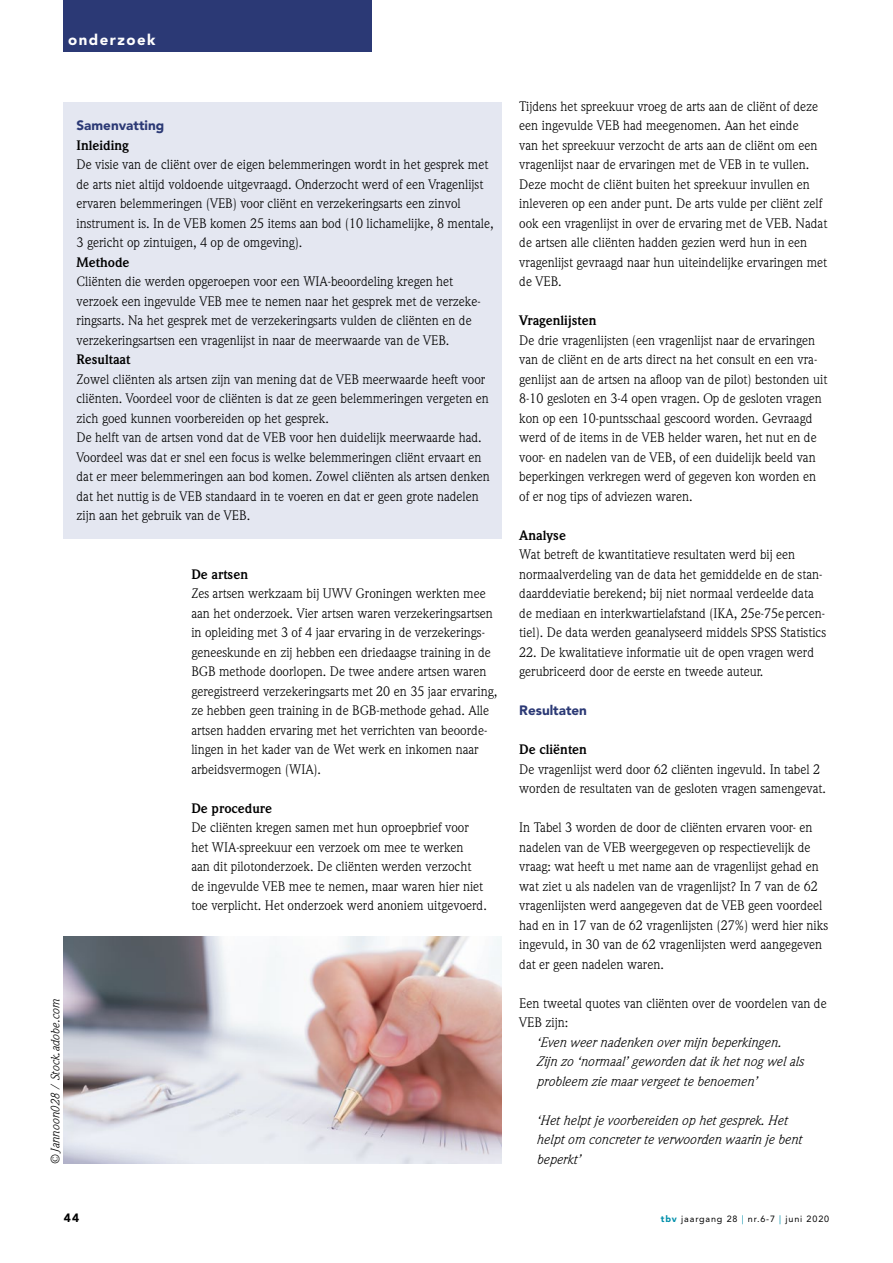
<style>
.page{position:relative;width:893px;height:1263px;background:#fff}
.page>*{position:absolute;margin:0;border:0;box-sizing:border-box;transform-origin:0 0}
.Category_rubrieksaan{font:900 15px "Avenir LT Std";letter-spacing:.1em;color:#fff}
.Para_broodtekst{font:13.5px/19.5px "Weidemann Std";color:#000}
.Para_broodtekst-2{font:italic 13.5px/19.5px "Weidemann Std";color:#000}
.SectionHeading_2_sub{font:700 13.5px "Weidemann Std";color:#000}
.Para_broodtekst-3{font:700 13.5px "Weidemann Std";color:#000}
.SectionHeading_1_541{font:900 13.5px "Avenir LT Std";color:#2b3975}
.Image_Source_bron{font:italic 12px "Weidemann Std";color:#000}
.NoXML_paginacijfer-l{font:900 12px "Avenir LT Std";color:#000}
.t1{font:9px "Avenir LT Std";letter-spacing:.095em;color:#000}
.s1{font-weight:900;color:#008faa}
.s2{color:#008faa}
</style>
<div class="page">
<div style="left:64px;top:0;width:308px;height:51px;background:#2b3975"></div>
<div style="left:64px;top:102px;width:438px;height:437px;background:#e4e7f1"></div>
<img style="left:64px;top:936px;width:437px;height:228px">
<p class="Category_rubrieksaan" style="left:68px;top:30px;width:89px">onderzoek</p>
<p class="SectionHeading_1_541" style="left:77px;top:117px;width:89px">Samenvatting</p>
<p class="Para_broodtekst-3" style="left:77px;top:137px;width:54px">Inleiding</p>
<p class="Para_broodtekst" style="left:77px;top:155px;width:419px">De visie van de cliënt over de eigen belemmeringen wordt in het gesprek met de arts niet altijd voldoende uitgevraagd. Onderzocht werd of een Vragenlijst ervaren belemmeringen (VEB) voor cliënt en verzekeringsarts een zinvol instrument is. In de VEB komen 25 items aan bod (10 lichamelijke, 8 mentale, 3 gericht op zintuigen, 4 op de omgeving).</p>
<p class="Para_broodtekst-3" style="left:77px;top:254px;width:55px">Methode</p>
<p class="Para_broodtekst" style="left:77px;top:272px;width:406px">Cliënten die werden opgeroepen voor een WIA-beoordeling kregen het verzoek een ingevulde VEB mee te nemen naar het gesprek met de verzeke&shy;ringsarts. Na het gesprek met de verzekeringsarts vulden de cliënten en de verzekeringsartsen een vragenlijst in naar de meerwaarde van de VEB.</p>
<p class="Para_broodtekst-3" style="left:77px;top:351px;width:55px">Resultaat</p>
<p class="Para_broodtekst" style="left:77px;top:369px;width:414px">Zowel cliënten als artsen zijn van mening dat de VEB meerwaarde heeft voor cliënten. Voordeel voor de cliënten is dat ze geen belemmeringen vergeten en zich goed kunnen voorbereiden op het gesprek.</p>
<p class="Para_broodtekst" style="left:77px;top:428px;width:415px">De helft van de artsen vond dat de VEB voor hen duidelijk meerwaarde had.<br>Voordeel was dat er snel een focus is welke belemmeringen cliënt ervaart en dat er meer belemmeringen aan bod komen. Zowel cliënten als artsen denken dat het nuttig is de VEB standaard in te voeren en dat er geen grote nadelen zijn aan het gebruik van de VEB.</p>
<p class="Image_Source_bron" style="left:48px;top:1165px;width:168px;rotate:-90deg">© Jannoon028 / Stock.adobe.com</p>
<p class="SectionHeading_2_sub" style="left:191px;top:566px;width:58px">De artsen</p>
<p class="Para_broodtekst" style="left:191px;top:584px;width:307px">Zes artsen werkzaam bij UWV Groningen werkten mee aan het onderzoek. Vier artsen waren verzekeringsartsen in opleiding met 3 of 4 jaar ervaring in de verzekerings&shy;geneeskunde en zij hebben een driedaagse training in de BGB methode doorlopen. De twee andere artsen waren geregistreerd verzekeringsarts met 20 en 35 jaar ervaring, ze hebben geen training in de BGB-methode gehad. Alle artsen hadden ervaring met het verrichten van beoorde&shy;lingen in het kader van de Wet werk en inkomen naar arbeidsvermogen (WIA).</p>
<p class="SectionHeading_2_sub" style="left:191px;top:800px;width:82px">De procedure</p>
<p class="Para_broodtekst" style="left:191px;top:818px;width:297px">De cliënten kregen samen met hun oproepbrief voor het WIA-spreekuur een verzoek om mee te werken<br>aan dit pilotonderzoek. De cliënten werden verzocht de ingevulde VEB mee te nemen, maar waren hier niet toe verplicht. Het onderzoek werd anoniem uitgevoerd.</p>
<p class="Para_broodtekst" style="left:519px;top:96px;width:310px">Tijdens het spreekuur vroeg de arts aan de cliënt of deze een ingevulde VEB had meegenomen. Aan het einde<br>van het spreekuur verzocht de arts aan de cliënt om een vragenlijst naar de ervaringen met de VEB in te vullen.<br>Deze mocht de cliënt buiten het spreekuur invullen en inleveren op een ander punt. De arts vulde per cliënt zelf ook een vragenlijst in over de ervaring met de VEB. Nadat de artsen alle cliënten hadden gezien werd hun in een vragenlijst gevraagd naar hun uiteindelijke ervaringen met de VEB.</p>
<p class="SectionHeading_2_sub" style="left:519px;top:312px;width:79px">Vragenlijsten</p>
<p class="Para_broodtekst" style="left:519px;top:330px;width:310px">De drie vragenlijsten (een vragenlijst naar de ervaringen van de cliënt en de arts direct na het consult en een vra&shy;genlijst aan de artsen na afloop van de pilot) bestonden uit 8-10 gesloten en 3-4 open vragen. Op de gesloten vragen kon op een 10-puntsschaal gescoord worden. Gevraagd werd of de items in de VEB helder waren, het nut en de voor- en nadelen van de VEB, of een duidelijk beeld van beperkingen verkregen werd of gegeven kon worden en of er nog tips of adviezen waren.</p>
<p class="SectionHeading_2_sub" style="left:519px;top:527px;width:48px">Analyse</p>
<p class="Para_broodtekst" style="left:519px;top:545px;width:308px">Wat betreft de kwantitatieve resultaten werd bij een normaalverdeling van de data het gemiddelde en de stan&shy;daarddeviatie berekend; bij niet normaal verdeelde data de mediaan en interkwartielafstand (IKA, 25e-75e percen&shy;tiel). De data werden geanalyseerd middels SPSS Statistics</p>
<p class="Para_broodtekst" style="left:519px;top:642px;width:296px">22. De kwalitatieve informatie uit de open vragen werd gerubriceerd door de eerste en tweede auteur.</p>
<p class="SectionHeading_1_541" style="left:519px;top:702px;width:69px">Resultaten</p>
<p class="SectionHeading_2_sub" style="left:519px;top:741px;width:69px">De cliënten</p>
<p class="Para_broodtekst" style="left:519px;top:759px;width:308px">De vragenlijst werd door 62 cliënten ingevuld. In tabel 2 worden de resultaten van de gesloten vragen samengevat.</p>
<p class="Para_broodtekst" style="left:519px;top:818px;width:310px">In Tabel 3 worden de door de cliënten ervaren voor- en nadelen van de VEB weergegeven op respectievelijk de vraag: wat heeft u met name aan de vragenlijst gehad en wat ziet u als nadelen van de vragenlijst? In 7 van de 62 vragenlijsten werd aangegeven dat de VEB geen voordeel had en in 17 van de 62 vragenlijsten (27%) werd hier niks ingevuld, in 30 van de 62 vragenlijsten werd aangegeven dat er geen nadelen waren.</p>
<p class="Para_broodtekst" style="left:519px;top:993px;width:309px">Een tweetal quotes van cliënten over de voordelen van de<br>VEB zijn:</p>
<p class="Para_broodtekst-2" style="left:536px;top:1032px;width:269px">‘Even weer nadenken over mijn beperkingen.<br>Zijn zo ‘normaal’ geworden dat ik het nog wel als probleem zie maar vergeet te benoemen’</p>
<p class="Para_broodtekst-2" style="left:536px;top:1110px;width:267px">‘Het helpt je voorbereiden op het gesprek. Het helpt om concreter te verwoorden waarin je bent</p>
<p class="Para_broodtekst-2" style="left:536px;top:1149px;width:45px">beperkt’</p>
<p class="NoXML_paginacijfer-l" style="left:64px;top:1211px;width:17px">44</p>
<p class="t1" style="left:661px;top:1214px;width:170px"><span class="s1">tbv</span> jaargang 28 <span class="s2">|</span> nr.6-7 <span class="s2">|</span> juni 2020</p>
</div>
